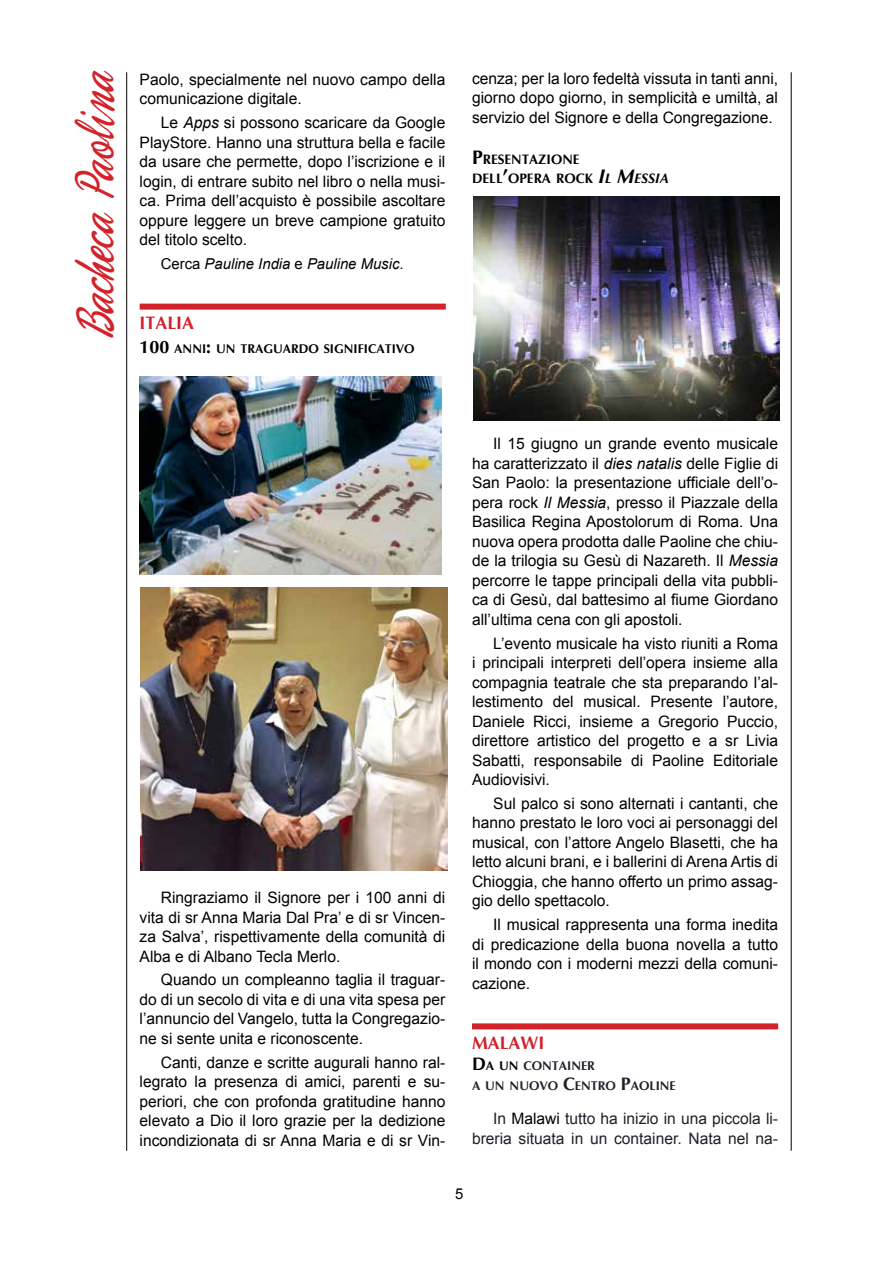
<style>
.page{position:relative;width:893px;height:1263px;background:#fff}
.page>*{position:absolute;margin:0;border:0;box-sizing:border-box;transform-origin:0 0}
.t1{font:57px "Phoenix Script FLF";color:#d2232a;scale:.7 1}
.t2{font:700 18px "Optima";color:#d2232a}
.t3{font:15.75px/19.5px "Arial";color:#000;text-align:justify}
.t4{font:15.75px/19.5px "Arial";color:#1d2129;text-align:right}
.t5{font:italic 15px "Arial";color:#000}
.t6{font:15px "Arial";color:#000}
.t7{font:700 13.65px/19.5px "Optima";color:#000}
.t8{font:700 12.6px/19.5px "Optima";color:#1d2129}
.t9{font:700 12.6px "Optima";color:#000}
.s1{font-style:italic}
.s2{font-style:normal}
.s3{font-size:18px}
.s4{font-size:19.5px}
.s5{font-style:italic;font-size:19.5px}
.s6{font-size:18px;color:#000}
.s7{color:#000}
</style>
<div class="page">
<hr style="left:126px;top:72px;width:1px;height:1079px;background:#000">
<div style="left:140px;top:304px;width:306px;height:6px;background:#d2232a"></div>
<div style="left:472px;top:1023px;width:306px;height:6px;background:#d2232a"></div>
<hr style="left:791px;top:72px;width:1px;height:1079px;background:#000">
<img style="left:139px;top:376px;width:303px;height:199px">
<img style="left:140px;top:588px;width:308px;height:283px">
<img style="left:473px;top:196px;width:306px;height:224px">
<h1 class="t1" style="left:66px;top:340px;width:388px;rotate:-90deg">Bacheca Paolina</h1>
<p class="t3" style="left:140px;top:69px;width:307px">Paolo, specialmente nel nuovo campo della comunicazione digitale.</p>
<p class="t3" style="left:140px;top:113px;width:307px;text-indent:21px">Le <span class="s1">Apps</span> si possono scaricare da Google PlayStore. Hanno una struttura bella e facile da usare che permette, dopo l’iscrizione e il login, di entrare subito nel libro o nella musi&shy;ca. Prima dell’acquisto è possibile ascoltare oppure leggere un breve campione gratuito del titolo scelto.</p>
<p class="t5" style="left:161px;top:254px;width:244px"><span class="s2">Cerca</span> Pauline India <span class="s2">e</span> Pauline Music<span class="s2">.</span></p>
<p class="t2" style="left:140px;top:311px;width:27px">ITALIA</p>
<p class="t9" style="left:140px;top:341px;width:276px"><span class="s3">100</span> ANNI<span class="s3">:</span> UN TRAGUARDO SI GNIFICATIVO</p>
<p class="t3" style="left:472px;top:68px;width:308px">cenza; per la loro fedeltà vissuta in tanti anni, giorno dopo giorno, in semplicità e umiltà, al servizio del Signore e della Congregazione.</p>
<p class="t7" style="left:472px;top:149px;width:198px"><span class="s4">P</span>RESENTAZIONE<br>DELL<span class="s4">’</span>OPERA ROCK <span class="s5">I</span><span class="s1">L</span> <span class="s5">M</span><span class="s1">ESSIA</span></p>
<p class="t3" style="left:140px;top:888px;width:307px;text-indent:21px">Ringraziamo il Signore per i 100 anni di vita di sr Anna Maria Dal Pra’ e di sr Vincen&shy;za Salva’, rispettivamente della comunità di Alba e di Albano Tecla Merlo.</p>
<p class="t3" style="left:140px;top:970px;width:307px;text-indent:21px">Quando un compleanno taglia il traguar&shy;do di un secolo di vita e di una vita spesa per l’annuncio del Vangelo, tutta la Congregazio&shy;ne si sente unita e riconoscente.</p>
<p class="t3" style="left:140px;top:1052px;width:307px;text-indent:21px">Canti, danze e scritte augurali hanno ral&shy;legrato la presenza di amici, parenti e su&shy;periori, che con profonda gratitudine hanno elevato a Dio il loro grazie per la dedizione incondizionata di sr Anna Maria e di sr Vin-</p>
<p class="t3" style="left:472px;top:434px;width:308px;text-indent:21px">Il 15 giugno un grande evento musicale ha caratterizzato il <span class="s1">dies natalis</span> delle Figlie di San Paolo: la presentazione ufficiale dell’o&shy;pera rock <span class="s1">Il Messia</span>, presso il Piazzale della Basilica Regina Apostolorum di Roma. Una nuova opera prodotta dalle Paoline che chiu&shy;de la trilogia su Gesù di Nazareth. Il <span class="s1">Messia </span>percorre le tappe principali della vita pubbli&shy;ca di Gesù, dal battesimo al fiume Giordano all’ultima cena con gli apostoli.</p>
<p class="t3" style="left:472px;top:633px;width:308px;text-indent:21px">L’evento musicale ha visto riuniti a Roma i principali interpreti dell’opera insieme alla compagnia teatrale che sta preparando l’al&shy;lestimento del musical. Presente l’autore, Daniele Ricci, insieme a Gregorio Puccio, direttore artistico del progetto e a sr Livia Sabatti, responsabile di Paoline Editoriale Audiovisivi.</p>
<p class="t3" style="left:472px;top:793px;width:308px;text-indent:21px">Sul palco si sono alternati i cantanti, che hanno prestato le loro voci ai personaggi del musical, con l’attore Angelo Blasetti, che ha letto alcuni brani, e i ballerini di Arena Artis di Chioggia, che hanno offerto un primo assag&shy;gio dello spettacolo.</p>
<p class="t3" style="left:472px;top:915px;width:308px;text-indent:21px">Il musical rappresenta una forma inedita di predicazione della buona novella a tutto il mondo con i moderni mezzi della comuni&shy;cazione.</p>
<p class="t2" style="left:472px;top:1031px;width:13px">MALA</p>
<p class="t2" style="left:520px;top:1031px;width:24px">WI</p>
<p class="t8" style="left:472px;top:1056px;width:205px"><span class="s6">D</span><span class="s7">A UN</span> CONTAINER<br>A UN NUOVO <span class="s3">C</span>ENTRO <span class="s3">P</span>AOLINE</p>
<p class="t4" style="left:472px;top:1109px;width:308px">In <span class="s7">Malawi</span> tutto ha inizio in una piccola li&shy;breria situata in un container. Nata nel na-</p>
<p class="t6" style="left:455px;top:1183px;width:10px">5</p>
</div>
